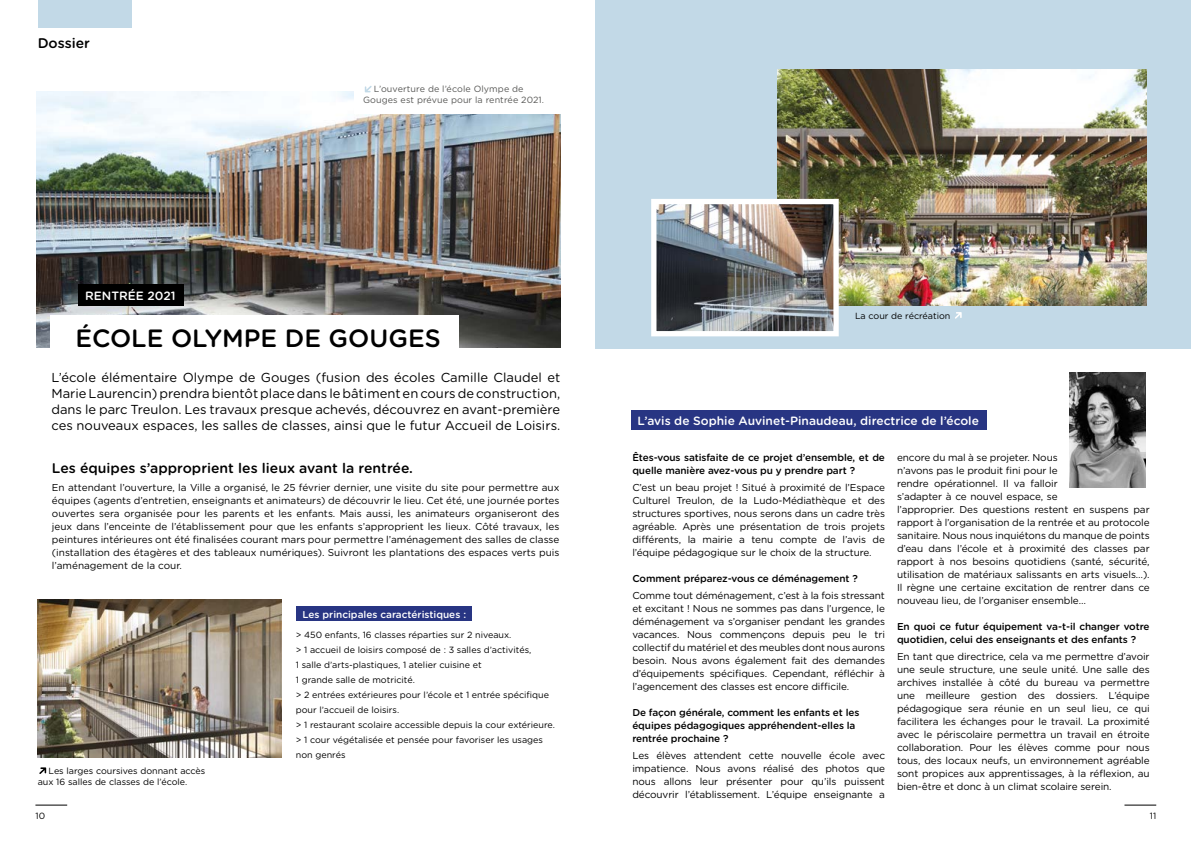
<style>
.page{position:relative;width:1191px;height:842px;background:#fff}
.page>*{position:absolute;margin:0;border:0;box-sizing:border-box;transform-origin:0 0}
.t1{font:500 25px "Gotham Rounded";color:#000}
.t2{font:500 14px "Gotham Rounded";color:#000}
.t3{font:13px/16px "Gotham Rounded";color:#000;text-align:justify}
.t4{font:500 12px "Gotham Rounded";color:#fff}
.t5{font:10px/13px "Gotham Rounded";letter-spacing:-.01em;color:#000;text-align:justify}
.t6{font:500 10px/13px "Gotham Rounded";letter-spacing:-.01em;color:#000}
.t7{font:500 10px "Gotham Rounded";color:#fff}
.t8{font:9px/15px "Gotham Rounded";color:#000}
.t9{font:9px/11px "Gotham Rounded";letter-spacing:.01em;color:#585856}
</style>
<div class="page">
<hr style="left:35px;top:805px;width:32px;height:1px;background:#000">
<div style="left:38px;top:0;width:93px;height:28px;background:#c2d9e7"></div>
<img style="left:37px;top:92px;width:523px;height:256px">
<div style="left:51px;top:315px;width:408px;height:44px;background:#fff"></div>
<div style="left:78px;top:285px;width:106px;height:21px;background:#000"></div>
<div style="left:354px;top:69px;width:219px;height:45px;background:#fff"></div>
<svg style="left:365px;top:86px;width:7px;height:6px"></svg>
<img style="left:38px;top:600px;width:244px;height:158px">
<div style="left:296px;top:607px;width:175px;height:14px;background:#283583"></div>
<svg style="left:39px;top:767px;width:7px;height:7px"></svg>
<hr style="left:1124px;top:805px;width:32px;height:1px;background:#000">
<div style="left:595px;top:0;width:596px;height:348px;background:#c2d9e7"></div>
<img style="left:777px;top:70px;width:369px;height:235px">
<img style="left:657px;top:205px;width:175px;height:125px">
<div style="left:651px;top:199px;width:187px;height:137px;border:5px solid #fff"></div>
<div style="left:631px;top:410px;width:355px;height:20px;background:#283583"></div>
<img style="left:1069px;top:373px;width:76px;height:115px">
<svg style="left:955px;top:312px;width:6px;height:7px"></svg>
<h2 class="t2" style="left:38px;top:33px;width:54px">Dossier</h2>
<p class="t9" style="left:363px;top:83px;width:183px;text-indent:11px">L’ouverture de l’école Olympe de<br>Gouges est prévue pour la rentrée 2021.</p>
<p class="t4" style="left:85px;top:287px;width:92px">RENTRÉE 2021</p>
<h1 class="t1" style="left:75px;top:321px;width:367px">ÉCOLE OLYMPE DE GOUGES</h1>
<p class="t3" style="left:51px;top:369px;width:510px">L’école élémentaire Olympe de Gouges (fusion des écoles Camille Claudel et Marie Laurencin) prendra bientôt place dans le bâtiment en cours de construction, dans le parc Treulon. Les travaux presque achevés, découvrez en avant-première ces nouveaux espaces, les salles de classes, ainsi que le futur Accueil de Loisirs.</p>
<h2 class="t2" style="left:52px;top:458px;width:363px">Les équipes s’approprient les lieux avant la rentrée.</h2>
<p class="t5" style="left:52px;top:481px;width:509px">En attendant l’ouverture, la Ville a organisé, le 25 février dernier, une visite du site pour permettre aux équipes (agents d’entretien, enseignants et animateurs) de découvrir le lieu. Cet été, une journée portes ouvertes sera organisée pour les parents et les enfants. Mais aussi, les animateurs organiseront des jeux dans l’enceinte de l’établissement pour que les enfants s’approprient les lieux. Côté travaux, les peintures intérieures ont été finalisées courant mars pour permettre l’aménagement des salles de classe (installation des étagères et des tableaux numériques). Suivront les plantations des espaces verts puis l’aménagement de la cour.</p>
<p class="t7" style="left:302px;top:607px;width:165px">Les principales caractéristiques :</p>
<p class="t8" style="left:38px;top:764px;width:169px;line-height:11px;text-indent:11px">Les larges coursives donnant accès aux 16 salles de classes de l’école.</p>
<p class="t8" style="left:35px;top:808px;width:11px">10</p>
<p class="t8" style="left:296px;top:627px;width:261px">&gt; 450 enfants, 16 classes réparties sur 2 niveaux.<br>&gt; 1 accueil de loisirs composé de : 3 salles d’activités,<br>1 salle d’arts-plastiques, 1 atelier cuisine et<br>1 grande salle de motricité.<br>&gt; 2 entrées extérieures pour l’école et 1 entrée spécifique pour l’accueil de loisirs.<br>&gt; 1 restaurant scolaire accessible depuis la cour extérieure. &gt; 1 cour végétalisée et pensée pour favoriser les usages non genrés</p>
<p class="t8" style="left:855px;top:308px;width:97px">La cour de récréation</p>
<p class="t4" style="left:637px;top:412px;width:343px">L’avis de Sophie Auvinet-Pinaudeau, directrice de l’école</p>
<p class="t6" style="left:632px;top:451px;width:254px">Êtes-vous satisfaite de ce projet d’ensemble, et de quelle manière avez-vous pu y prendre part ?</p>
<p class="t5" style="left:632px;top:481px;width:254px">C’est un beau projet ! Situé à proximité de l’Espace Culturel Treulon, de la Ludo-Médiathèque et des structures sportives, nous serons dans un cadre très agréable. Après une présentation de trois projets différents, la mairie a tenu compte de l’avis de l’équipe pédagogique sur le choix de la structure.</p>
<p class="t6" style="left:632px;top:572px;width:227px">Comment préparez-vous ce déménagement ?</p>
<p class="t5" style="left:632px;top:589px;width:254px">Comme tout déménagement, c’est à la fois stressant et excitant ! Nous ne sommes pas dans l’urgence, le déménagement va s’organiser pendant les grandes vacances. Nous commençons depuis peu le tri collectif du matériel et des meubles dont nous aurons besoin. Nous avons également fait des demandes d’équipements spécifiques. Cependant, réfléchir à l’agencement des classes est encore difficile.</p>
<p class="t6" style="left:632px;top:706px;width:228px">De façon générale, comment les enfants et les équipes pédagogiques appréhendent-elles la rentrée prochaine ?</p>
<p class="t5" style="left:632px;top:749px;width:254px">Les élèves attendent cette nouvelle école avec impatience. Nous avons réalisé des photos que nous allons leur présenter pour qu’ils puissent découvrir l’établissement. L’équipe enseignante a</p>
<p class="t5" style="left:897px;top:451px;width:254px;text-align:left">encore du mal à se projeter. Nous<br>n’avons pas le produit fini pour le<br>rendre opérationnel. Il va falloir<br>s’adapter à ce nouvel espace, se<br>l’approprier. Des questions restent en suspens par rapport à l’organisation de la rentrée et au protocole sanitaire. Nous nous inquiétons du manque de points d’eau dans l’école et à proximité des classes par rapport à nos besoins quotidiens (santé, sécurité, utilisation de matériaux salissants en arts visuels…).<br>Il règne une certaine excitation de rentrer dans ce nouveau lieu, de l’organiser ensemble…</p>
<p class="t6" style="left:897px;top:620px;width:254px">En quoi ce futur équipement va-t-il changer votre quotidien, celui des enseignants et des enfants ?</p>
<p class="t5" style="left:897px;top:650px;width:254px">En tant que directrice, cela va me permettre d’avoir une seule structure, une seule unité. Une salle des archives installée à côté du bureau va permettre une meilleure gestion des dossiers. L’équipe pédagogique sera réunie en un seul lieu, ce qui facilitera les échanges pour le travail. La proximité avec le périscolaire permettra un travail en étroite collaboration. Pour les élèves comme pour nous tous, des locaux neufs, un environnement agréable sont propices aux apprentissages, à la réflexion, au bien-être et donc à un climat scolaire serein.</p>
<p class="t8" style="left:1149px;top:808px;width:8px">11</p>
</div>
